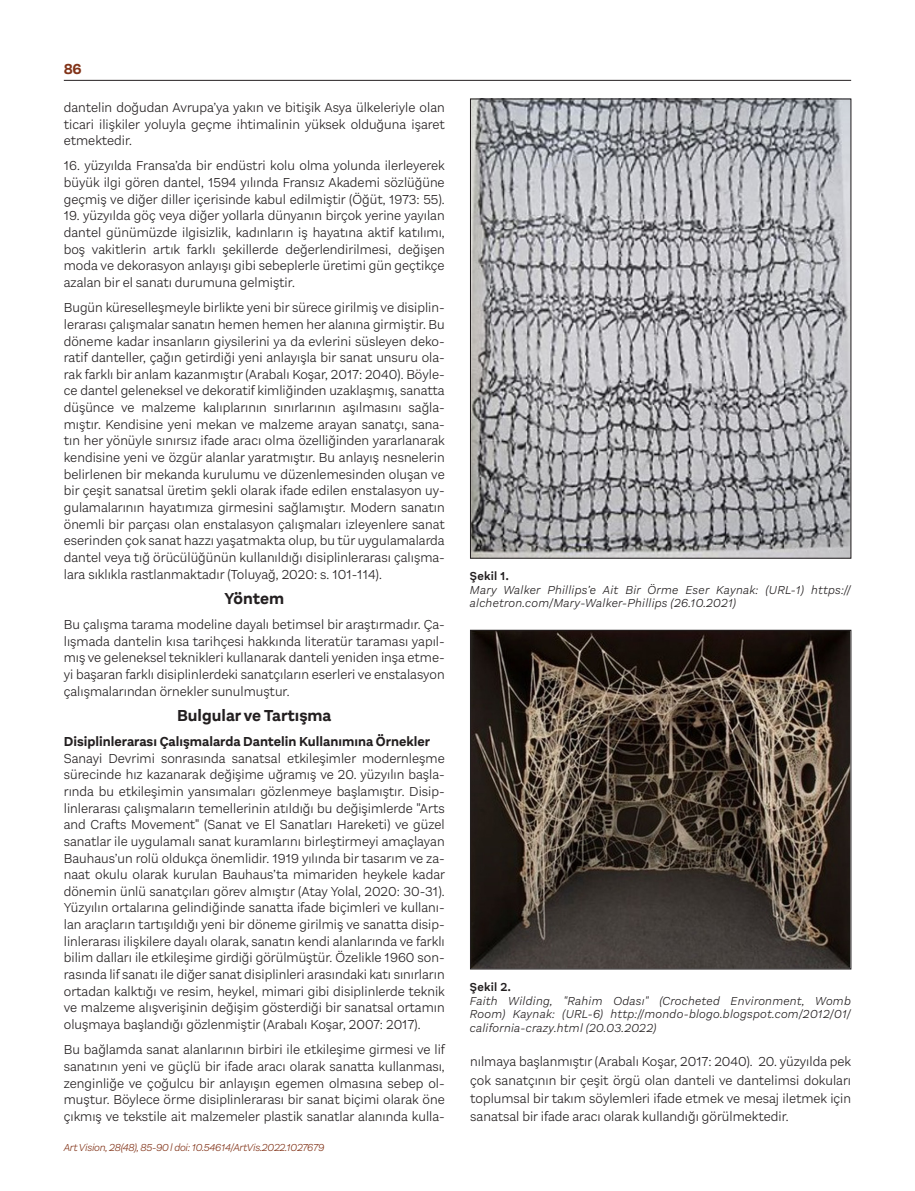
<style>
.page{position:relative;width:915px;height:1191px;background:#fff}
.page>*{position:absolute;margin:0;border:0;box-sizing:border-box;transform-origin:0 0}
.t1{font:700 16.5px "Aestetico";color:#231f20}
.t2{font:700 15px "Aestetico";color:#823419}
.t3{font:300 13.5px/16.6px "Aestetico";color:#231f20;text-align:justify}
.t4{font:700 13.5px "Aestetico";color:#231f20}
.t5{font:italic 300 12px/13.5px "Aestetico";letter-spacing:.025em;color:#231f20}
.t6{font:600 12px "Aestetico";letter-spacing:.025em;color:#231f20}
.t7{font:italic 300 10.5px "Aestetico";letter-spacing:-.025em;color:#823419}
</style>
<div class="page">
<hr style="left:64px;top:80px;width:786px;height:1px;background:#231f20">
<img style="left:472px;top:101px;width:376px;height:455px">
<img style="left:472px;top:632px;width:376px;height:335px">
<div style="left:470px;top:630px;width:380px;height:339px;border:1px solid #231f20"></div>
<p class="t2" style="left:64px;top:60px;width:19px">86</p>
<p class="t3" style="left:64px;top:99px;width:382px">dantelin doğudan Avrupa’ya yakın ve bitişik Asya ülkeleriyle olan ticari ilişkiler yoluyla geçme ihtimalinin yüksek olduğuna işaret etmektedir.</p>
<p class="t3" style="left:64px;top:158px;width:382px">16. yüzyılda Fransa’da bir endüstri kolu olma yolunda ilerleyerek büyük ilgi gören dantel, 1594 yılında Fransız Akademi sözlüğüne geçmiş ve diğer diller içerisinde kabul edilmiştir (Öğüt, 1973: 55).</p>
<p class="t3" style="left:64px;top:208px;width:382px">19. yüzyılda göç veya diğer yollarla dünyanın birçok yerine yayılan dantel günümüzde ilgisizlik, kadınların iş hayatına aktif katılımı, boş vakitlerin artık farklı şekillerde değerlendirilmesi, değişen moda ve dekorasyon anlayışı gibi sebeplerle üretimi gün geçtikçe azalan bir el sanatı durumuna gelmiştir.</p>
<p class="t3" style="left:64px;top:299px;width:382px">Bugün küreselleşmeyle birlikte yeni bir sürece girilmiş ve disiplin&shy;lerarası çalışmalar sanatın hemen hemen her alanına girmiştir. Bu döneme kadar insanların giysilerini ya da evlerini süsleyen deko&shy;ratif danteller, çağın getirdiği yeni anlayışla bir sanat unsuru ola&shy;rak farklı bir anlam kazanmıştır (Arabalı Koşar, 2017: 2040). Böyle&shy;ce dantel geleneksel ve dekoratif kimliğinden uzaklaşmış, sanatta düşünce ve malzeme kalıplarının sınırlarının aşılmasını sağla&shy;mıştır. Kendisine yeni mekan ve malzeme arayan sanatçı, sana&shy;tın her yönüyle sınırsız ifade aracı olma özelliğinden yararlanarak kendisine yeni ve özgür alanlar yaratmıştır. Bu anlayış nesnelerin belirlenen bir mekanda kurulumu ve düzenlemesinden oluşan ve bir çeşit sanatsal üretim şekli olarak ifade edilen enstalasyon uy&shy;gulamalarının hayatımıza girmesini sağlamıştır. Modern sanatın önemli bir parçası olan enstalasyon çalışmaları izleyenlere sanat eserinden çok sanat hazzı yaşatmakta olup, bu tür uygulamalarda dantel veya tığ örücülüğünün kullanıldığı disiplinlerarası çalışma&shy;lara sıklıkla rastlanmaktadır (Toluyağ, 2020: s. 101-114).</p>
<p class="t1" style="left:224px;top:588px;width:61px">Yöntem</p>
<p class="t3" style="left:64px;top:616px;width:382px">Bu çalışma tarama modeline dayalı betimsel bir araştırmadır. Ça&shy;lışmada dantelin kısa tarihçesi hakkında literatür taraması yapıl&shy;mış ve geleneksel teknikleri kullanarak danteli yeniden inşa etme&shy;yi başaran farklı disiplinlerdeki sanatçıların eserleri ve enstalasyon çalışmalarından örnekler sunulmuştur.</p>
<p class="t1" style="left:177px;top:705px;width:156px">Bulgular ve Tartışma</p>
<p class="t4" style="left:64px;top:733px;width:367px">Disiplinlerarası Çalışmalarda Dantelin Kullanımına Örnekler</p>
<p class="t3" style="left:64px;top:749px;width:382px">Sanayi Devrimi sonrasında sanatsal etkileşimler modernleşme sürecinde hız kazanarak değişime uğramış ve 20. yüzyılın başla&shy;rında bu etkileşimin yansımaları gözlenmeye başlamıştır. Disip&shy;linlerarası çalışmaların temellerinin atıldığı bu değişimlerde "Arts and Crafts Movement" (Sanat ve El Sanatları Hareketi) ve güzel sanatlar ile uygulamalı sanat kuramlarını birleştirmeyi amaçlayan Bauhaus’un rolü oldukça önemlidir. 1919 yılında bir tasarım ve za&shy;naat okulu olarak kurulan Bauhaus’ta mimariden heykele kadar dönemin ünlü sanatçıları görev almıştır (Atay Yolal, 2020: 30-31).<br>Yüzyılın ortalarına gelindiğinde sanatta ifade biçimleri ve kullanı&shy;lan araçların tartışıldığı yeni bir döneme girilmiş ve sanatta disip&shy;linlerarası ilişkilere dayalı olarak, sanatın kendi alanlarında ve farklı bilim dalları ile etkileşime girdiği görülmüştür. Özelikle 1960 son&shy;rasında lif sanatı ile diğer sanat disiplinleri arasındaki katı sınırların ortadan kalktığı ve resim, heykel, mimari gibi disiplinlerde teknik ve malzeme alışverişinin değişim gösterdiği bir sanatsal ortamın oluşmaya başlandığı gözlenmiştir (Arabalı Koşar, 2007: 2017).</p>
<p class="t3" style="left:64px;top:1041px;width:382px">Bu bağlamda sanat alanlarının birbiri ile etkileşime girmesi ve lif sanatının yeni ve güçlü bir ifade aracı olarak sanatta kullanması, zenginliğe ve çoğulcu bir anlayışın egemen olmasına sebep ol&shy;muştur. Böylece örme disiplinlerarası bir sanat biçimi olarak öne çıkmış ve tekstile ait malzemeler plastik sanatlar alanında kulla-</p>
<p class="t7" style="left:64px;top:1141px;width:262px">Art Vision, 28(48), 85-90 l doi: 10.54614/ArtVis.2022.1027679</p>
<p class="t6" style="left:469px;top:569px;width:40px">Şekil 1.</p>
<p class="t5" style="left:469px;top:583px;width:382px">Mary Walker Phillips’e Ait Bir Örme Eser Kaynak: (URL-1) https:// alchetron.com/Mary-Walker-Phillips (26.10.2021)</p>
<p class="t6" style="left:469px;top:980px;width:42px">Şekil 2.</p>
<p class="t5" style="left:469px;top:993px;width:382px;text-align:justify">Faith Wilding, "Rahim Odası" (Crocheted Environment, Womb Room) Kaynak: (URL-6) http://mondo-blogo.blogspot.com/2012/01/ california-crazy.html (20.03.2022)</p>
<p class="t3" style="left:470px;top:1052px;width:382px;line-height:18.1px">nılmaya başlanmıştır (Arabalı Koşar, 2017: 2040). 20. yüzyılda pek çok sanatçının bir çeşit örgü olan danteli ve dantelimsi dokuları toplumsal bir takım söylemleri ifade etmek ve mesaj iletmek için sanatsal bir ifade aracı olarak kullandığı görülmektedir.</p>
</div>
